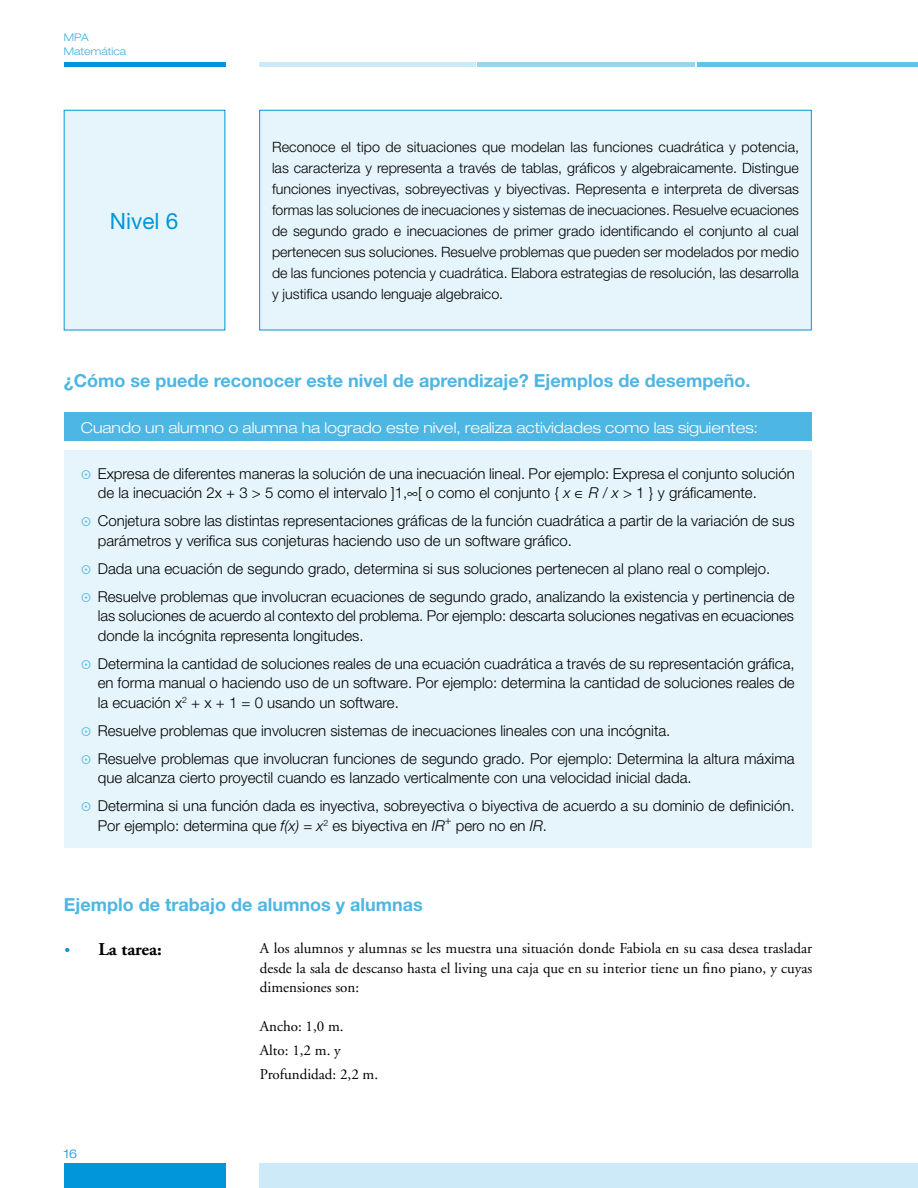
<style>
.page{position:relative;width:918px;height:1188px;background:#fff}
.page>*{position:absolute;margin:0;border:0;box-sizing:border-box;transform-origin:0 0}
.t1{font:22.5px "Helvetica Neue";color:#0096d7}
.t2{font:700 18px "Helvetica Neue";color:#4db6e3}
.t3{font:700 18px "Adobe Garamond";color:#000}
.t4{font:300 15px/19.5px "Helvetica Neue";color:#000}
.t5{font:15px/19.5px "Adobe Garamond";color:#000;text-align:justify}
.t6{font:300 expanded 15px "Helvetica Neue";color:#fff}
.t7{font:300 14.25px/21px "Helvetica Neue";color:#000;text-align:justify}
.t8{font:300 expanded 12px "Helvetica Neue";color:#0096d7}
.t9{font:300 expanded 10.5px/13.5px "Helvetica Neue";color:#40b0e1}
.s1{font-style:italic}
.s2{font-weight:400;font-size:15px;color:#0096d7}
</style>
<div class="page">
<div style="left:64px;top:110px;width:161px;height:220px;background:#e6f5fb"></div>
<div style="left:259px;top:110px;width:553px;height:220px;background:#e6f5fb;border:1px solid #0096d7"></div>
<hr style="left:259px;top:63px;width:216px;height:4px;background:#cceaf7">
<hr style="left:478px;top:63px;width:217px;height:4px;background:#99d5ef">
<hr style="left:697px;top:63px;width:221px;height:4px;background:#66c0e7">
<div style="left:64px;top:62px;width:161px;height:5px;background:#0096d7"></div>
<div style="left:259px;top:1164px;width:659px;height:24px;background:#cceaf7"></div>
<div style="left:64px;top:1164px;width:161px;height:24px;background:#0096d7"></div>
<div style="left:64px;top:412px;width:748px;height:29px;background:#4db6e3"></div>
<div style="left:64px;top:450px;width:748px;height:398px;background:#e6f5fb"></div>
<p class="t9" style="left:64px;top:30px;width:64px">MPA<br>Matemática</p>
<h1 class="t1" style="left:110px;top:208px;width:70px">Nivel 6</h1>
<p class="t7" style="left:272px;top:136px;width:529px">Reconoce el tipo de situaciones que modelan las funciones cuadrática y potencia, las caracteriza y representa a través de tablas, gráficos y algebraicamente. Distingue funciones inyectivas, sobreyectivas y biyectivas. Representa e interpreta de diversas formas las soluciones de inecuaciones y sistemas de inecuaciones. Resuelve ecuaciones de segundo grado e inecuaciones de primer grado identificando el conjunto al cual pertenecen sus soluciones. Resuelve problemas que pueden ser modelados por medio de las funciones potencia y cuadrática. Elabora estrategias de resolución, las desarrolla y justifica usando lenguaje algebraico.</p>
<p class="t2" style="left:64px;top:369px;width:688px">¿Cómo se puede reconocer este nivel de aprendizaje? Ejemplos de desempeño.</p>
<p class="t6" style="left:81px;top:418px;width:679px">Cuando un alumno o alumna ha logrado este nivel, realiza actividades como las siguientes:</p>
<p class="t4" style="left:98px;top:463px;width:698px">Expresa de diferentes maneras la solución de una inecuación lineal. Por ejemplo: Expresa el conjunto solución de la inecuación 2x + 3 &gt; 5 como el intervalo ]1,∞[ o como el conjunto { <span class="s1">x</span> ∈ <span class="s1">R</span> / <span class="s1">x</span> &gt; 1 } y gráficamente.</p>
<p class="t4" style="left:98px;top:511px;width:698px">Conjetura sobre las distintas representaciones gráficas de la función cuadrática a partir de la variación de sus parámetros y verifica sus conjeturas haciendo uso de un software gráfico.</p>
<p class="t4" style="left:98px;top:554px;width:698px;line-height:28px">Dada una ecuación de segundo grado, determina si sus soluciones pertenecen al plano real o complejo.<br>Resuelve problemas que involucran ecuaciones de segundo grado, analizando la existencia y pertinencia de</p>
<p class="t4" style="left:98px;top:606px;width:698px">las soluciones de acuerdo al contexto del problema. Por ejemplo: descarta soluciones negativas en ecuaciones donde la incógnita representa longitudes.</p>
<p class="t4" style="left:98px;top:653px;width:698px;text-align:justify">Determina la cantidad de soluciones reales de una ecuación cuadrática a través de su representación gráfica, en forma manual o haciendo uso de un software. Por ejemplo: determina la cantidad de soluciones reales de la ecuación x<sup>2</sup> + x + 1 = 0 usando un software.</p>
<p class="t4" style="left:98px;top:716px;width:698px;line-height:28px">Resuelve problemas que involucren sistemas de inecuaciones lineales con una incógnita.<br>Resuelve problemas que involucran funciones de segundo grado. Por ejemplo: Determina la altura máxima</p>
<p class="t4" style="left:98px;top:763px;width:698px;line-height:28px">que alcanza cierto proyectil cuando es lanzado verticalmente con una velocidad inicial dada.<br>Determina si una función dada es inyectiva, sobreyectiva o biyectiva de acuerdo a su dominio de definición.</p>
<p class="t4" style="left:98px;top:815px;width:451px">Por ejemplo: determina que <span class="s1">f(x)</span> = <span class="s1">x</span><sup>2</sup> es biyectiva en <span class="s1">IR</span><sup>+</sup> pero no en <span class="s1">IR</span>.</p>
<p class="t2" style="left:64px;top:893px;width:360px">Ejemplo de trabajo de alumnos y alumnas</p>
<p class="t3" style="left:64px;top:940px;width:99px"><span class="s2">•</span> La tarea:</p>
<p class="t5" style="left:260px;top:939px;width:554px">A los alumnos y alumnas se les muestra una situación donde Fabiola en su casa desea trasladar desde la sala de descanso hasta el living una caja que en su interior tiene un fino piano, y cuyas dimensiones son:</p>
<p class="t5" style="left:260px;top:1015px;width:120px;line-height:23.7px;text-align:left">Ancho: 1,0 m.<br>Alto: 1,2 m. y<br>Profundidad: 2,2 m.</p>
<p class="t8" style="left:64px;top:1147px;width:15px">16</p>
</div>
